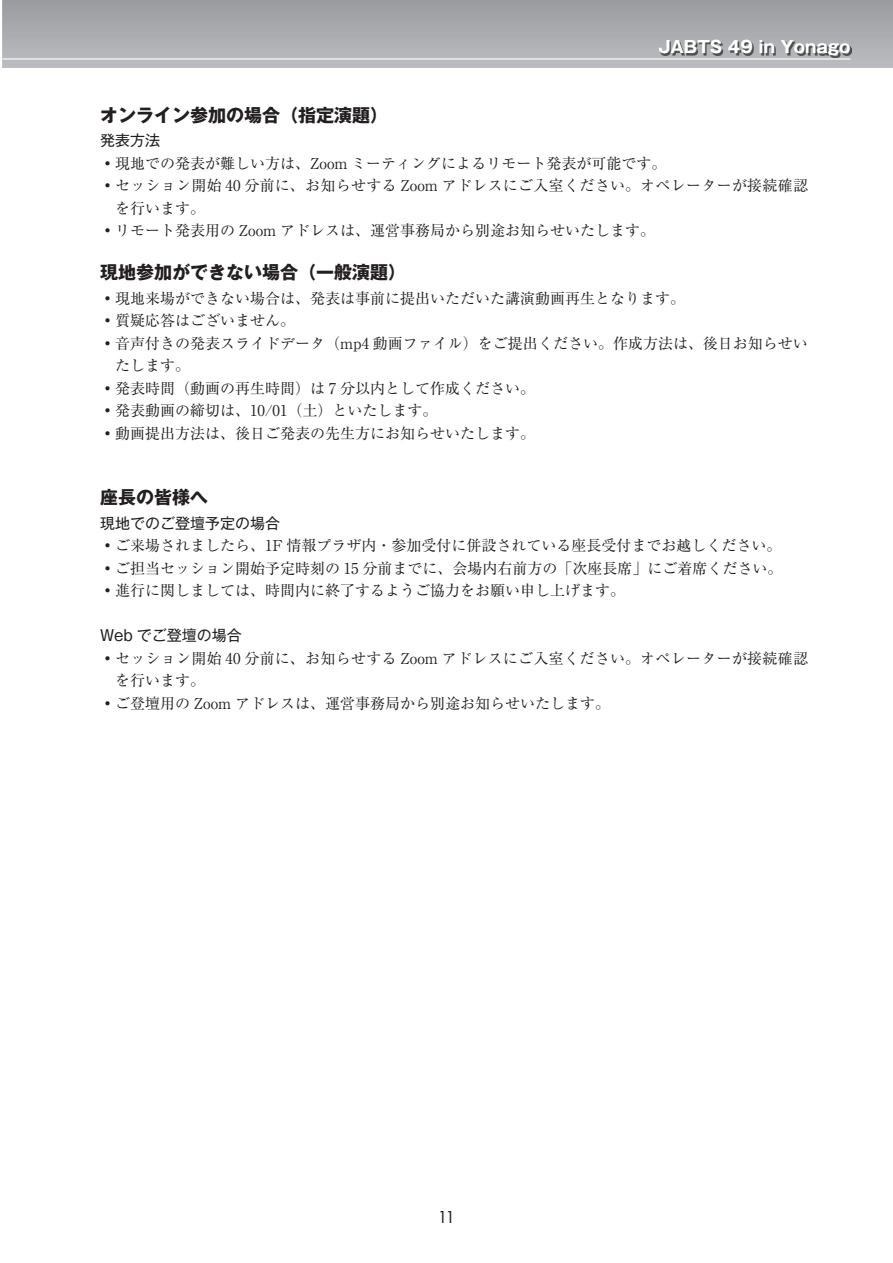
<style>
.page{position:relative;width:893px;height:1263px;background:#fff}
.page>*{position:absolute;margin:0;border:0;box-sizing:border-box;transform-origin:0 0}
.t1{font:700 18px "Gothic MB101 Pro";color:#231f20}
.t2{font:18px "Futura T";color:#231f20}
.t3{font:700 16.5px "Gothic MB101 Pro";color:#fff}
.t4{font:15px/22.5px "Ryumin Pro";color:#231f20}
.t5{font:15px/22.5px "Ryumin Pro";letter-spacing:.02em;color:#231f20}
.t6{font:15px "Gothic MB101 Pro";color:#231f20}
</style>
<div class="page">
<svg style="left:2px;top:0;width:891px;height:68px;background:#a9abae"></svg>
<hr style="left:2px;top:58px;width:848px;height:2px;background:#fff">
<img style="left:660px;top:42px;width:191px;height:15px">
<p class="t3" style="left:658px;top:33px;width:194px">JABTS 49 in Yonago</p>
<p class="t1" style="left:100px;top:100px;width:289px">オンライン参加の場合（指定演題）</p>
<p class="t6" style="left:100px;top:128px;width:61px">発表方法</p>
<p class="t4" style="left:100px;top:151px;width:568px">• 現地での発表が難しい方は、Zoom ミーティングによるリモート発表が可能です。</p>
<p class="t5" style="left:115px;top:173px;width:695px;text-indent:-15px">• セッション開始 40 分前に、お知らせする Zoom アドレスにご入室ください。オペレーターが接続確認を行います。</p>
<p class="t4" style="left:100px;top:218px;width:556px">• リモート発表用の Zoom アドレスは、運営事務局から別途お知らせいたします。</p>
<p class="t1" style="left:100px;top:258px;width:307px">現地参加ができない場合（一般演題）</p>
<p class="t4" style="left:100px;top:286px;width:586px">• 現地来場ができない場合は、発表は事前に提出いただいた講演動画再生となります。</p>
<p class="t4" style="left:100px;top:308px;width:196px">• 質疑応答はございません。</p>
<p class="t4" style="left:115px;top:331px;width:694px;text-indent:-15px">• 音声付きの発表スライドデータ（mp4 動画ファイル）をご提出ください。作成方法は、後日お知らせいたします。</p>
<p class="t4" style="left:100px;top:376px;width:436px">• 発表時間（動画の再生時間）は 7 分以内として作成ください。</p>
<p class="t4" style="left:100px;top:398px;width:339px">• 発表動画の締切は、10/01（土）といたします。</p>
<p class="t4" style="left:100px;top:421px;width:436px">• 動画提出方法は、後日ご発表の先生方にお知らせいたします。</p>
<p class="t1" style="left:100px;top:483px;width:109px">座長の皆様へ</p>
<p class="t6" style="left:100px;top:511px;width:181px">現地でのご登壇予定の場合</p>
<p class="t4" style="left:100px;top:533px;width:683px">• ご来場されましたら、1F 情報プラザ内・参加受付に併設されている座長受付までお越しください。</p>
<p class="t4" style="left:100px;top:556px;width:684px">• ご担当セッション開始予定時刻の 15 分前までに、会場内右前方の「次座長席」にご着席ください。</p>
<p class="t4" style="left:100px;top:578px;width:526px">• 進行に関しましては、時間内に終了するようご協力をお願い申し上げます。</p>
<p class="t6" style="left:100px;top:623px;width:143px">Web でご登壇の場合</p>
<p class="t5" style="left:115px;top:646px;width:695px;text-indent:-15px">• セッション開始 40 分前に、お知らせする Zoom アドレスにご入室ください。オペレーターが接続確認を行います。</p>
<p class="t4" style="left:100px;top:691px;width:511px">• ご登壇用の Zoom アドレスは、運営事務局から別途お知らせいたします。</p>
<p class="t2" style="left:438px;top:1206px;width:19px">11</p>
</div>
